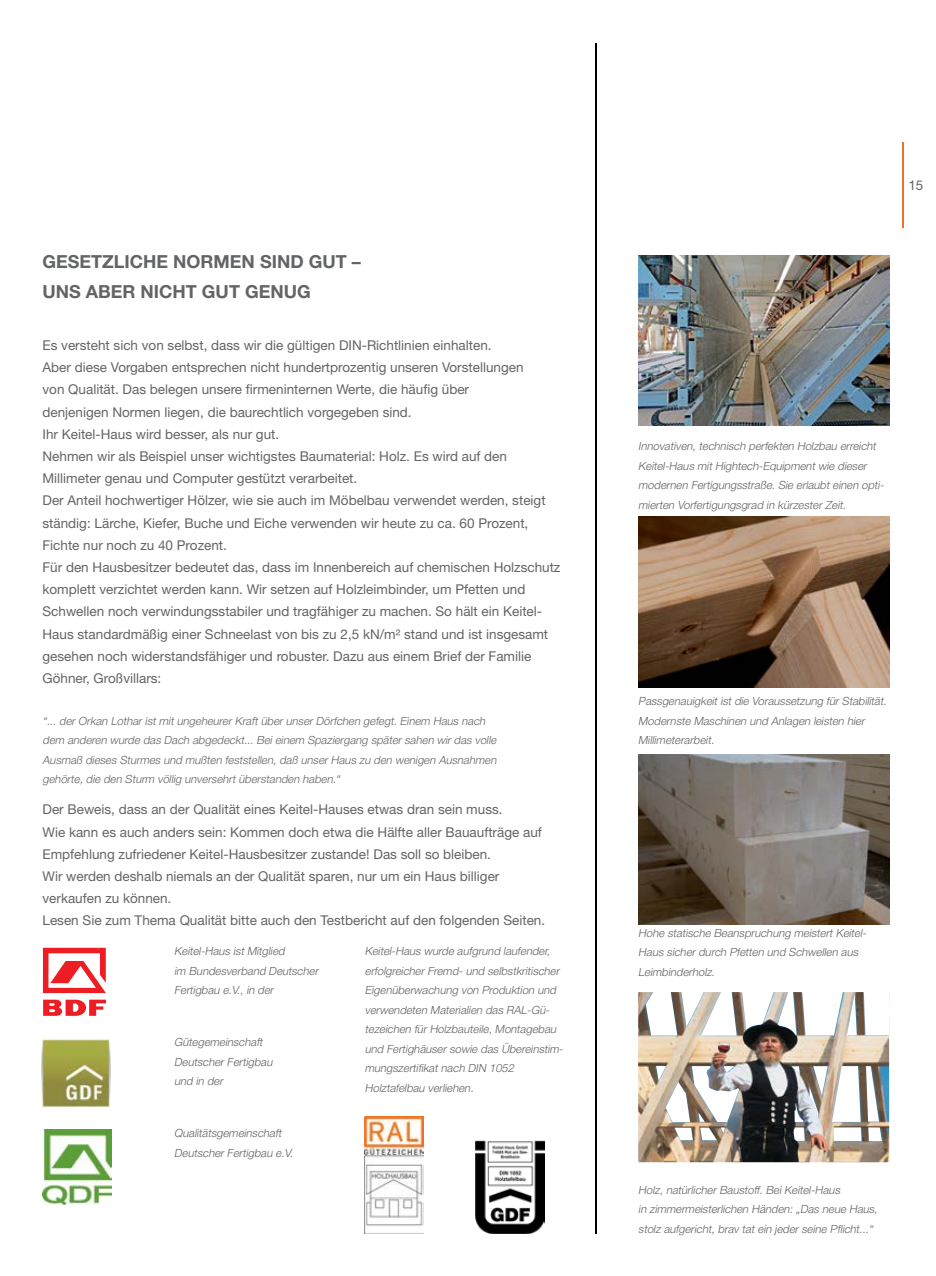
<style>
.page{position:relative;width:936px;height:1276px;background:#fff}
.page>*{position:absolute;margin:0;border:0;box-sizing:border-box;transform-origin:0 0}
.t1{font:700 18px/30px "Helvetica Neue LT Pro";color:#636466}
.t2{font:13.5px/22.2px "Helvetica Neue LT Pro";color:#636466}
.t3{font:italic 300 11.25px/19.5px "Helvetica Neue LT Pro";color:#636466}
</style>
<div class="page">
<hr style="left:902px;top:142px;width:2px;height:85px;background:#f27121">
<hr style="left:595px;top:43px;width:2px;height:1190px;background:#000">
<svg style="left:43px;top:948px;width:63px;height:45px"></svg>
<svg style="left:43px;top:999px;width:63px;height:17px"></svg>
<img style="left:42px;top:1038px;width:68px;height:69px">
<img style="left:43px;top:1129px;width:68px;height:75px">
<img style="left:365px;top:1117px;width:58px;height:117px">
<img style="left:475px;top:1140px;width:70px;height:93px">
<img style="left:638px;top:255px;width:251px;height:170px">
<img style="left:638px;top:754px;width:251px;height:170px">
<img style="left:638px;top:517px;width:251px;height:170px">
<img style="left:638px;top:992px;width:251px;height:170px">
<h1 class="t1" style="left:43px;top:246px;width:320px">GESETZLICHE NORMEN SIND GUT –<br>UNS ABER NICHT GUT GENUG</h1>
<p class="t2" style="left:43px;top:334px;width:519px">Es versteht sich von selbst, dass wir die gültigen DIN-Richtlinien einhalten.<br>Aber diese Vorgaben entsprechen nicht hundertprozentig unseren Vorstellungen<br>von Qualität. Das belegen unsere firmeninternen Werte, die häufig über<br>denjenigen Normen liegen, die baurechtlich vorgegeben sind.<br>Ihr Keitel-Haus wird besser, als nur gut.<br>Nehmen wir als Beispiel unser wichtigstes Baumaterial: Holz. Es wird auf den Millimeter genau und computer gestützt verarbeitet.<br>Der Anteil hochwertiger Hölzer, wie sie auch im Möbelbau verwendet werden, steigt ständig: Lärche, Kiefer, Buche und Eiche verwenden wir heute zu ca. 60 Prozent, Fichte nur noch zu 40 Prozent.<br>Für den Hausbesitzer bedeutet das, dass im Innenbereich auf chemischen Holzschutz komplett verzichtet werden kann. Wir setzen auf Holzleimbinder, um Pfetten und Schwellen noch verwindungsstabiler und tragfähiger zu machen. So hält ein Keitel-Haus standardmäßig einer Schneelast von bis zu 2,5 kN/m² stand und ist insgesamt gesehen noch widerstandsfähiger und robuster. Dazu aus einem Brief der Familie Göhner, Großvillars:</p>
<p class="t3" style="left:43px;top:711px;width:457px">“... der Orkan Lothar ist mit ungeheurer Kraft über unser Dörfchen gefegt. Einem Haus nach dem anderen wurde das Dach abgedeckt... Bei einem Spaziergang später sahen wir das volle Ausmaß dieses Sturmes und mußten feststellen, daß unser Haus zu den wenigen Ausnahmen gehörte, die den Sturm völlig unversehrt überstanden haben.“</p>
<p class="t2" style="left:43px;top:798px;width:504px">Der Beweis, dass an der Qualität eines Keitel-Hauses etwas dran sein muss.<br>Wie kann es auch anders sein: Kommen doch etwa die Hälfte aller Bauaufträge auf Empfehlung zufriedener Keitel-Hausbesitzer zustande! Das soll so bleiben.<br>Wir werden deshalb niemals an der Qualität sparen, nur um ein Haus billiger verkaufen zu können.<br>Lesen Sie zum Thema Qualität bitte auch den Testbericht auf den folgenden Seiten.</p>
<p class="t3" style="left:365px;top:941px;width:202px">Keitel-Haus wurde aufgrund laufender, erfolgreicher Fremd- und selbstkritischer Eigenüberwachung von Produktion und verwendeten Materialien das RAL-Gü&shy;tezeichen für Holzbauteile, Montagebau und Fertighäuser sowie das Übereinstim&shy;mungszertifikat nach DIN 1052<br>Holztafelbau verliehen.</p>
<p class="t3" style="left:174px;top:941px;width:148px">Keitel-Haus ist Mitglied<br>im Bundesverband Deutscher<br>Fertigbau e.V., in der</p>
<p class="t3" style="left:174px;top:1032px;width:102px">Gütegemeinschaft<br>Deutscher Fertigbau und in der</p>
<p class="t3" style="left:174px;top:1123px;width:122px">Qualitätsgemeinschaft<br>Deutscher Fertigbau e.V.</p>
<p class="t2" style="left:908px;top:174px;width:17px">15</p>
<p class="t3" style="left:638px;top:436px;width:249px">Innovativen, technisch perfekten Holzbau erreicht Keitel-Haus mit Hightech-Equipment wie dieser modernen Fertigungsstraße. Sie erlaubt einen opti&shy;mierten Vorfertigungsgrad in kürzester Zeit.</p>
<p class="t3" style="left:638px;top:691px;width:252px">Passgenauigkeit ist die Voraussetzung für Stabilität.<br>Modernste Maschinen und Anlagen leisten hier<br>Millimeterarbeit.</p>
<p class="t3" style="left:638px;top:923px;width:232px">Hohe statische Beanspruchung meistert Keitel-<br>Haus sicher durch Pfetten und Schwellen aus<br>Leimbinderholz.</p>
<p class="t3" style="left:638px;top:1179px;width:243px">Holz, natürlicher Baustoff. Bei Keitel-Haus<br>in zimmermeisterlichen Händen: „Das neue Haus, stolz aufgericht, brav tat ein jeder seine Pflicht...“</p>
</div>
